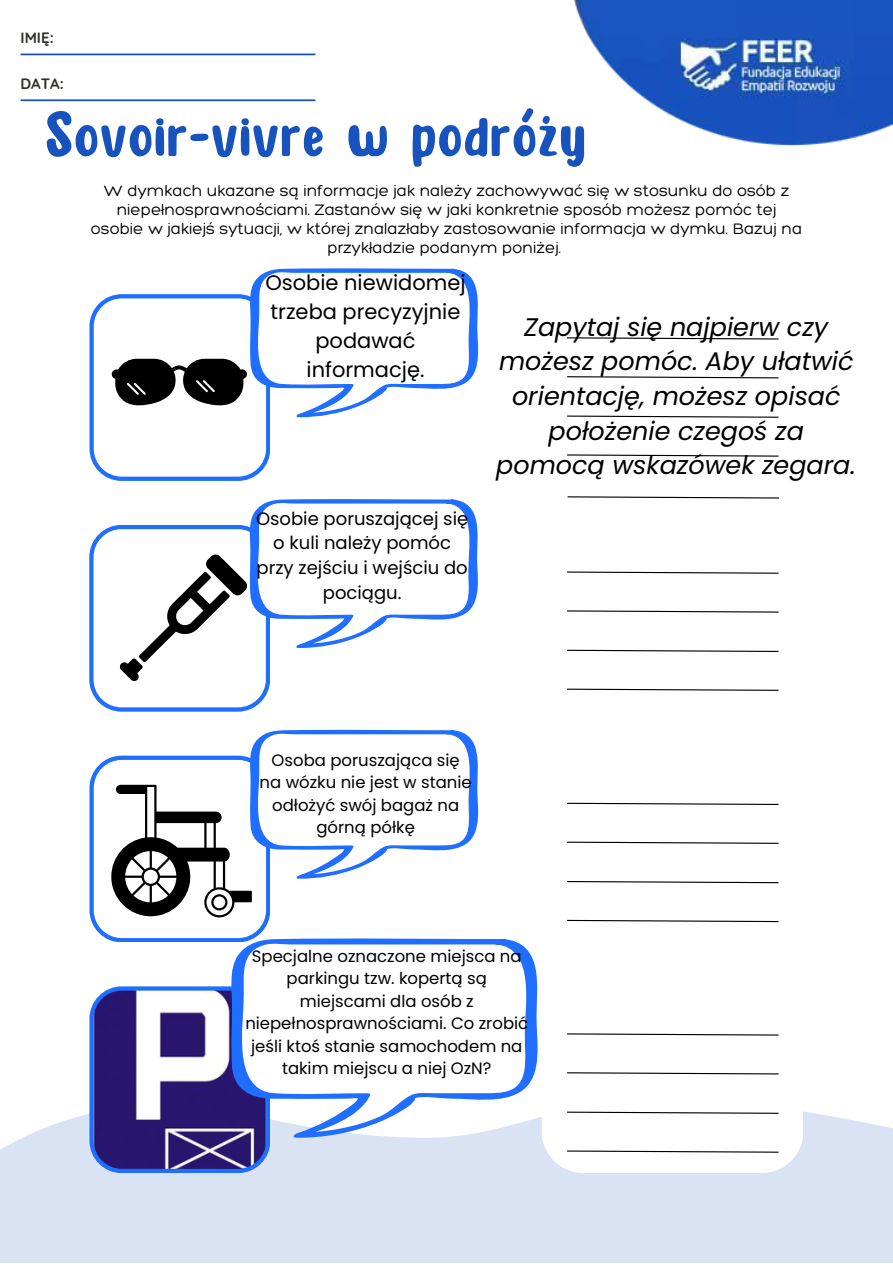
<style>
.page{position:relative;width:893px;height:1264px;background:#fff}
.page>*{position:absolute;margin:0;border:0;box-sizing:border-box;transform-origin:0 0}
.t1{font:67.5px "Monkey";color:#1853bd}
.t2{font:italic 25.5px/34.7px "Poppins";color:#000;text-align:center}
.t3{font:21px/29.2px "Poppins";color:#000;text-align:center}
.t4{font:18px/24.8px "Poppins";color:#000;text-align:center}
.t5{font:300 16.5px/19px "Hero";color:#000;text-align:center}
.t6{font:16.5px/22.5px "Poppins";color:#000;text-align:center}
.t7{font:700 15px "Quicksand";color:#2f3029}
</style>
<div class="page">
<div style="left:0;top:1111px;width:892px;height:151px;background:#d9e3f3"></div>
<img style="left:574px;top:0;width:318px;height:146px">
<svg style="left:89px;top:986px;width:181px;height:186px"></svg>
<svg style="left:228px;top:939px;width:313px;height:198px"></svg>
<svg style="left:541px;top:1111px;width:262px;height:61px"></svg>
<svg style="left:567px;top:337px;width:212px;height:3px"></svg>
<svg style="left:567px;top:376px;width:212px;height:3px"></svg>
<svg style="left:567px;top:415px;width:212px;height:3px"></svg>
<svg style="left:567px;top:454px;width:212px;height:3px"></svg>
<svg style="left:567px;top:571px;width:212px;height:3px"></svg>
<svg style="left:567px;top:610px;width:212px;height:3px"></svg>
<svg style="left:567px;top:649px;width:212px;height:3px"></svg>
<svg style="left:567px;top:688px;width:212px;height:3px"></svg>
<svg style="left:567px;top:802px;width:212px;height:3px"></svg>
<svg style="left:567px;top:841px;width:212px;height:3px"></svg>
<svg style="left:567px;top:881px;width:212px;height:2px"></svg>
<svg style="left:567px;top:919px;width:212px;height:3px"></svg>
<svg style="left:567px;top:1033px;width:212px;height:3px"></svg>
<svg style="left:567px;top:1072px;width:212px;height:3px"></svg>
<svg style="left:566px;top:1111px;width:213px;height:3px"></svg>
<svg style="left:566px;top:1149px;width:213px;height:4px"></svg>
<svg style="left:89px;top:268px;width:390px;height:213px"></svg>
<svg style="left:89px;top:499px;width:389px;height:212px"></svg>
<svg style="left:89px;top:729px;width:394px;height:213px"></svg>
<svg style="left:567px;top:496px;width:212px;height:3px"></svg>
<svg style="left:21px;top:54px;width:294px;height:1px"></svg>
<svg style="left:21px;top:99px;width:294px;height:2px"></svg>
<p class="t7" style="left:21px;top:28px;width:35px">IMIĘ:</p>
<p class="t7" style="left:21px;top:74px;width:45px">DATA:</p>
<p class="t1" style="left:45px;top:102px;width:543px">Sovoir-vivre w podrozy</p>
<p class="t5" style="left:91px;top:180px;width:712px">W dymkach ukazane są informacje jak należy zachowywać się w stosunku do osób z niepełnosprawnościami. Zastanów się w jaki konkretnie sposób możesz pomóc tej osobie w jakiejś sytuacji, w której znalazłaby zastosowanie informacja w dymku. Bazuj na przykładzie podanym poniżej.</p>
<p class="t3" style="left:265px;top:267px;width:202px">Osobie niewidomej trzeba precyzyjnie podawać informację.</p>
<p class="t4" style="left:256px;top:506px;width:214px">Osobie poruszającej się o kuli należy pomóc przy zejściu i wejściu do pociągu.</p>
<p class="t2" style="left:496px;top:309px;width:361px">Zapytaj się najpierw czy możesz pomóc. Aby ułatwić orientację, możesz opisać położenie czegoś za pomocą wskazówek zegara.</p>
<p class="t6" style="left:259px;top:748px;width:214px">Osoba poruszająca się na wózku nie jest w stanie odłożyć swój bagaż na górną półkę</p>
<p class="t6" style="left:245px;top:944px;width:284px">Specjalne oznaczone miejsca na parkingu tzw. kopertą są miejscami dla osób z niepełnosprawnościami. Co zrobić jeśli ktoś stanie samochodem na takim miejscu a niej OzN?</p>
</div>
